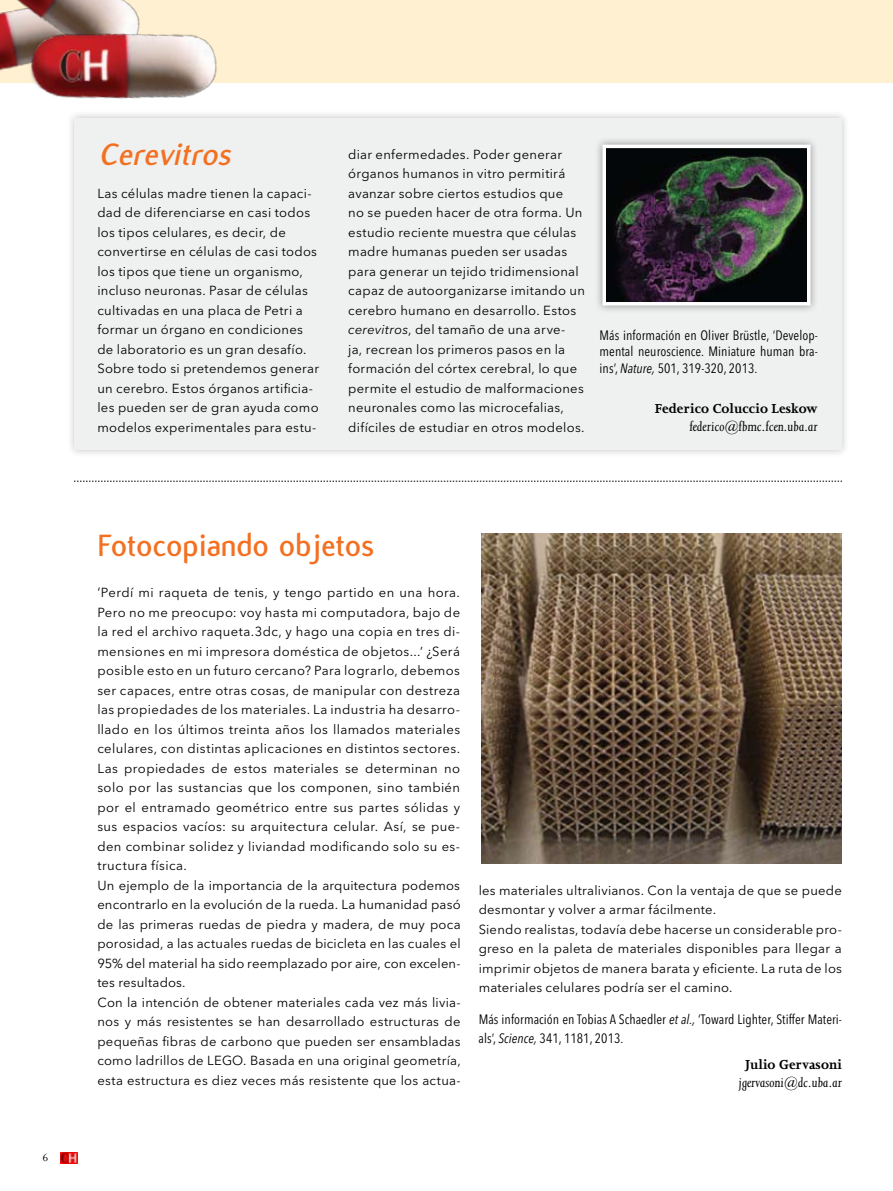
<style>
.page{position:relative;width:893px;height:1191px;background:#fff}
.page>*{position:absolute;margin:0;border:0;box-sizing:border-box;transform-origin:0 0}
.t1{font:700 33px "Flux";letter-spacing:.005em;color:#f37021}
.t2{font:italic 700 33px "Flux";letter-spacing:.005em;color:#f37021}
.t3{font:italic 15px "Joanna";letter-spacing:.005em;color:#000}
.t4{font:700 15px "Joanna";letter-spacing:.005em;color:#000}
.t5{font:condensed 13.5px/16.5px "Avenir Next LT Pro";letter-spacing:.005em;color:#000;text-align:justify}
.t6{font:13.05px/19.5px "Avenir Next LT Pro";letter-spacing:.02em;color:#000}
.t7{font:11.25px "Filosofia";color:#000}
.s1{font-style:italic}
.s2{font-size:13.5px}
</style>
<div class="page">
<div style="left:66px;top:109px;width:790px;height:356px;background:#000;opacity:.23"></div>
<div style="left:74px;top:118px;width:768px;height:331px;background:#eff0f0"></div>
<img style="left:481px;top:533px;width:361px;height:330px">
<svg style="left:74px;top:481px;width:768px;height:1px"></svg>
<div style="left:0;top:0;width:893px;height:82px;background:#fff0d2"></div>
<div style="left:594px;top:136px;width:231px;height:184px;background:#000;opacity:.38"></div>
<img style="left:606px;top:149px;width:200px;height:152px">
<div style="left:602px;top:145px;width:208px;height:160px;border:3px solid #fff"></div>
<img style="left:1px;top:0;width:138px;height:83px">
<img style="left:19px;top:17px;width:211px;height:99px">
<img style="left:61px;top:1152px;width:16px;height:12px">
<p class="t7" style="left:43px;top:1151px;width:7px">6</p>
<h1 class="t2" style="left:101px;top:136px;width:133px">Cerevitros</h1>
<p class="t6" style="left:97px;top:183px;width:223px">Las células madre tienen la capaci&shy;dad de diferenciarse en casi todos los tipos celulares, es decir, de convertirse en células de casi todos los tipos que tiene un organismo, incluso neuronas. Pasar de células cultivadas en una placa de Petri a formar un órgano en condiciones de laboratorio es un gran desafío.<br>Sobre todo si pretendemos generar un cerebro. Estos órganos artificia&shy;les pueden ser de gran ayuda como modelos experimentales para estu-</p>
<p class="t6" style="left:348px;top:144px;width:238px">diar enfermedades. Poder generar órganos humanos in vitro permitirá avanzar sobre ciertos estudios que<br>no se pueden hacer de otra forma. Un estudio reciente muestra que células madre humanas pueden ser usadas para generar un tejido tridimensional capaz de autoorganizarse imitando un cerebro humano en desarrollo. Estos <span class="s1">cerevitros</span>, del tamaño de una arve-<br>ja, recrean los primeros pasos en la formación del córtex cerebral, lo que permite el estudio de malformaciones neuronales como las microcefalias, difíciles de estudiar en otros modelos.</p>
<p class="t5" style="left:600px;top:327px;width:220px">Más información en Oliver Brüstle, ‘Develop&shy;mental neuroscience. Miniature human bra&shy;ins’, <span class="s1">Nature,</span> 501, 319-320, 2013.</p>
<p class="t4" style="left:655px;top:400px;width:164px">Federico Coluccio Leskow</p>
<p class="t3" style="left:689px;top:418px;width:130px">federico@fbmc.fcen.uba.ar</p>
<h1 class="t1" style="left:97px;top:527px;width:278px">Fotocopiando objetos</h1>
<p class="t6" style="left:97px;top:583px;width:365px"><span class="s2">‘</span>Perdí mi raqueta de tenis, y tengo partido en una hora.<br>Pero no me preocupo: voy hasta mi computadora, bajo de la red el archivo raqueta.3dc, y hago una copia en tres di&shy;mensiones en mi impresora doméstica de objetos...’ ¿Será posible esto en un futuro cercano? Para lograrlo, debemos ser capaces, entre otras cosas, de manipular con destreza las propiedades de los materiales. La industria ha desarro&shy;llado en los últimos treinta años los llamados materiales celulares, con distintas aplicaciones en distintos sectores.<br>Las propiedades de estos materiales se determinan no solo por las sustancias que los componen, sino también por el entramado geométrico entre sus partes sólidas y sus espacios vacíos: su arquitectura celular. Así, se pue&shy;den combinar solidez y liviandad modificando solo su es&shy;tructura física.<br>Un ejemplo de la importancia de la arquitectura podemos encontrarlo en la evolución de la rueda. La humanidad pasó de las primeras ruedas de piedra y madera, de muy poca porosidad, a las actuales ruedas de bicicleta en las cuales el 95% del material ha sido reemplazado por aire, con excelen&shy;tes resultados.<br>Con la intención de obtener materiales cada vez más livia&shy;nos y más resistentes se han desarrollado estructuras de pequeñas fibras de carbono que pueden ser ensambladas como ladrillos de LEGO. Basada en una original geometría, esta estructura es diez veces más resistente que los actua-</p>
<p class="t6" style="left:479px;top:880px;width:365px">les materiales ultralivianos. Con la ventaja de que se puede desmontar y volver a armar fácilmente.<br>Siendo realistas, todavía debe hacerse un considerable pro&shy;greso en la paleta de materiales disponibles para llegar a imprimir objetos de manera barata y eficiente. La ruta de los materiales celulares podría ser el camino.</p>
<p class="t5" style="left:479px;top:1009px;width:365px;line-height:19.5px">Más información en Tobias A Schaedler <span class="s1">et al.,</span> ‘Toward Lighter, Stiffer Materi&shy;als’, <span class="s1">Science,</span> 341, 1181, 2013.</p>
<p class="t4" style="left:745px;top:1056px;width:98px">Julio Gervasoni</p>
<p class="t3" style="left:739px;top:1074px;width:105px">jgervasoni@dc.uba.ar</p>
</div>
